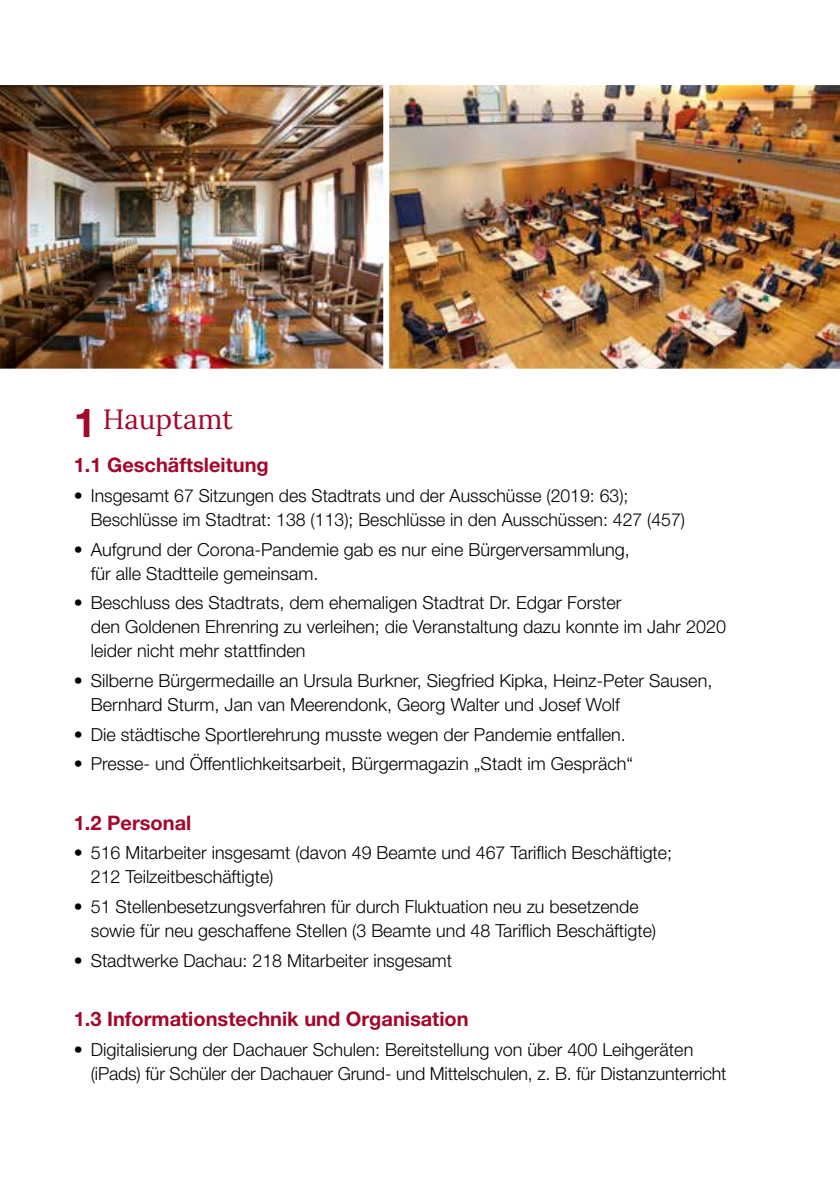
<style>
.page{position:relative;width:840px;height:1191px;background:#fff}
.page>*{position:absolute;margin:0;border:0;box-sizing:border-box;transform-origin:0 0}
.t1{font:28px "Lora";color:#a4072a}
.t2{font:700 20px "Helvetica Neue LT Pro";color:#a4072a}
.t3{font:300 18px/24px "Helvetica Neue LT Pro";color:#000}
.s1{font-family:"Helvetica Neue LT Pro";font-weight:700;font-size:40px}
</style>
<div class="page">
<img style="left:392px;top:85px;width:447px;height:284px">
<img style="left:0;top:85px;width:392px;height:284px">
<h1 class="t1" style="left:74px;top:398px;width:161px"><span class="s1">1</span> Hauptamt</h1>
<p class="t2" style="left:74px;top:453px;width:196px">1.1 Geschäftsleitung</p>
<p class="t3" style="left:91px;top:483px;width:595px;text-indent:-17px">• Insgesamt 67 Sitzungen des Stadtrats und der Ausschüsse (2019: 63);<br>Beschlüsse im Stadtrat: 138 (113); Beschlüsse in den Ausschüssen: 427 (457)</p>
<p class="t3" style="left:91px;top:537px;width:540px;text-indent:-17px">• Aufgrund der Corona-Pandemie gab es nur eine Bürgerversammlung, für alle Stadtteile gemeinsam.</p>
<p class="t3" style="left:91px;top:590px;width:636px;text-indent:-17px">• Beschluss des Stadtrats, dem ehemaligen Stadtrat Dr. Edgar Forster<br>den Goldenen Ehrenring zu verleihen; die Veranstaltung dazu konnte im Jahr 2020 leider nicht mehr stattfinden</p>
<p class="t3" style="left:91px;top:668px;width:622px;text-indent:-17px">• Silberne Bürgermedaille an Ursula Burkner, Siegfried Kipka, Heinz-Peter Sausen,<br>Bernhard Sturm, Jan van Meerendonk, Georg Walter und Josef Wolf</p>
<p class="t3" style="left:74px;top:722px;width:553px">• Die städtische Sportlerehrung musste wegen der Pandemie entfallen.</p>
<p class="t3" style="left:74px;top:751px;width:560px">• Presse- und Öffentlichkeitsarbeit, Bürgermagazin „Stadt im Gespräch“</p>
<p class="t2" style="left:74px;top:810px;width:119px">1.2 Personal</p>
<p class="t3" style="left:91px;top:840px;width:582px;text-indent:-17px">• 516 Mitarbeiter insgesamt (davon 49 Beamte und 467 Tariflich Beschäftigte;<br>212 Teilzeitbeschäftigte)</p>
<p class="t3" style="left:91px;top:894px;width:566px;text-indent:-17px">• 51 Stellenbesetzungsverfahren für durch Fluktuation neu zu besetzende sowie für neu geschaffene Stellen (3 Beamte und 48 Tariflich Beschäftigte)</p>
<p class="t3" style="left:74px;top:948px;width:379px">• Stadtwerke Dachau: 218 Mitarbeiter insgesamt</p>
<p class="t2" style="left:74px;top:1006px;width:396px">1.3 Informationstechnik und Organisation</p>
<p class="t3" style="left:91px;top:1037px;width:636px;text-indent:-17px">• Digitalisierung der Dachauer Schulen: Bereitstellung von über 400 Leihgeräten (iPads) für Schüler der Dachauer Grund- und Mittelschulen, z. B. für Distanzunterricht</p>
</div>
